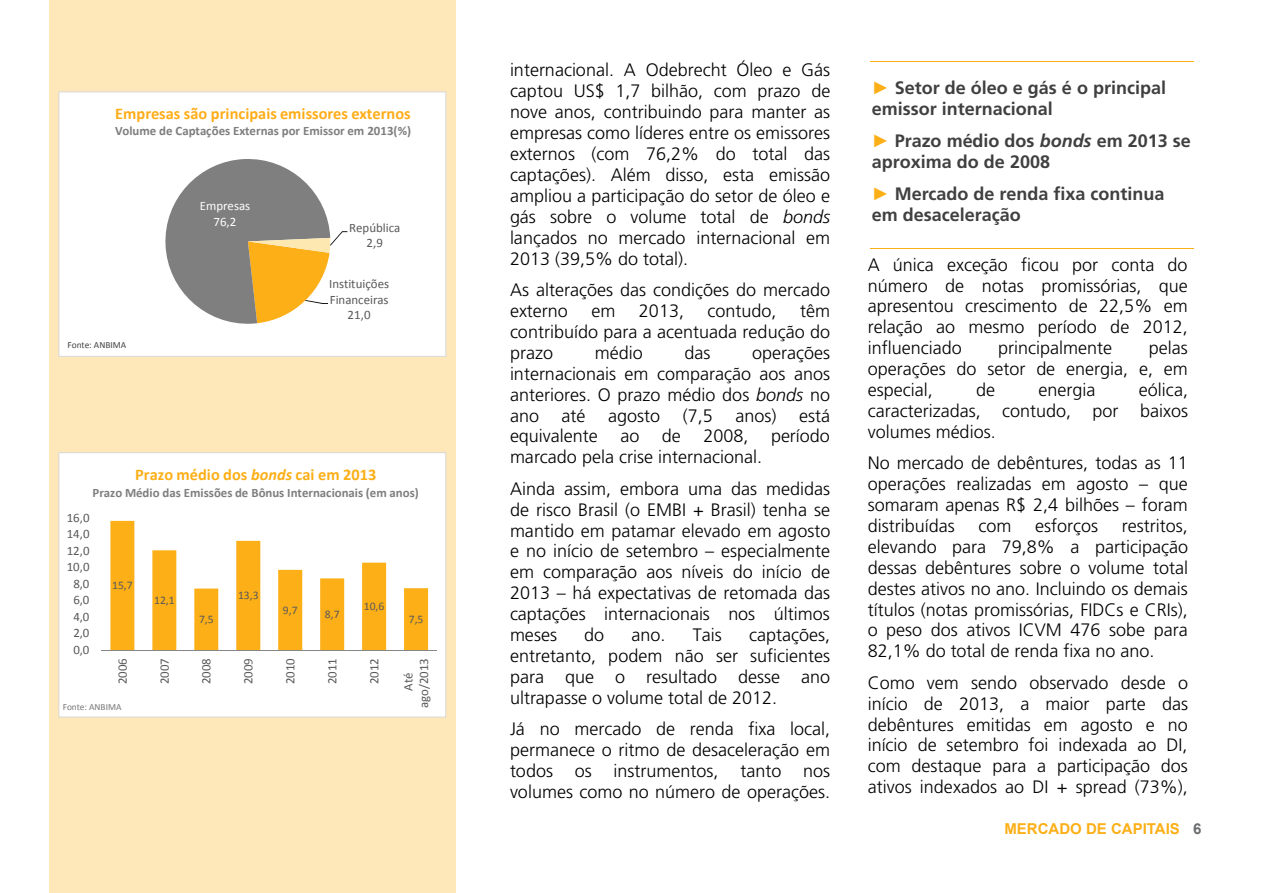
<style>
.page{position:relative;width:1263px;height:893px;background:#fff}
.page>*{position:absolute;margin:0;border:0;box-sizing:border-box;transform-origin:0 0}
.t1{font:300 18px/20.9px "Frutiger";color:#000;text-align:justify}
.t2{font:700 18px/21.3px "Frutiger";color:#404040}
.t3{font:700 16.35px "Calibri";color:#ffad19}
.t4{font:700 16.35px "Calibri";color:#fcaf17}
.t5{font:700 15px "Arial";color:#fcaf17}
.t6{font:12.9px/15.6px "Calibri";color:#595959;text-align:center}
.t7{font:700 12.9px "Calibri";color:#7e7e7e}
.t8{font:12.9px/15.6px "Calibri";color:#fff;text-align:center}
.t9{font:11.55px "Calibri";color:#595959}
.t10{font:9.3px "Calibri";color:#404040}
.t11{font:9.3px "Calibri";color:#777}
.s1{font-style:italic}
.s2{font-family:"Arial";color:#fcaf17}
.s3{color:#6d6e71}
</style>
<div class="page">
<div style="left:49px;top:0;width:406px;height:893px;background:#fee7b9"></div>
<hr style="left:869px;top:61px;width:324px;height:1px;background:#fcaf17">
<hr style="left:869px;top:248px;width:324px;height:1px;background:#fcaf17">
<div style="left:59px;top:92px;width:387px;height:264px;background:#fff"></div>
<svg style="left:165px;top:159px;width:182px;height:165px"></svg>
<div style="left:59px;top:92px;width:387px;height:265px;border:1px solid #d8d8d8"></div>
<div style="left:59px;top:453px;width:386px;height:264px;background:#fff"></div>
<svg style="left:110px;top:521px;width:318px;height:129px"></svg>
<hr style="left:101px;top:650px;width:336px;height:1px;background:#868686">
<div style="left:59px;top:452px;width:387px;height:265px;border:1px solid #d8d8d8"></div>
<p class="t3" style="left:115px;top:103px;width:297px">Empresas são principais emissores externos</p>
<p class="t7" style="left:115px;top:123px;width:298px">Volume de Captações Externas por Emissor em 2013(%)</p>
<p class="t10" style="left:67px;top:339px;width:60px">Fonte: ANBIMA</p>
<p class="t8" style="left:200px;top:198px;width:52px">Empresas<br>76,2</p>
<p class="t6" style="left:349px;top:220px;width:53px">República<br>2,9</p>
<p class="t6" style="left:329px;top:276px;width:61px">Instituições<br>Financeiras<br>21,0</p>
<p class="t4" style="left:135px;top:464px;width:243px">Prazo médio dos <span class="s1">bonds</span> cai em 2013</p>
<p class="t7" style="left:92px;top:484px;width:328px">Prazo Médio das Emissões de Bônus Internacionais (em anos)</p>
<p class="t6" style="left:67px;top:510px;width:24px">16,0</p>
<p class="t6" style="left:67px;top:526px;width:24px">14,0</p>
<p class="t6" style="left:67px;top:543px;width:24px">12,0</p>
<p class="t6" style="left:67px;top:559px;width:24px">10,0</p>
<p class="t6" style="left:73px;top:576px;width:18px">8,0</p>
<p class="t6" style="left:73px;top:592px;width:18px">6,0</p>
<p class="t6" style="left:73px;top:609px;width:18px">4,0</p>
<p class="t6" style="left:73px;top:625px;width:18px">2,0</p>
<p class="t6" style="left:73px;top:642px;width:18px">0,0</p>
<p class="t9" style="left:112px;top:578px;width:22px">15,7</p>
<p class="t9" style="left:154px;top:593px;width:22px">12,1</p>
<p class="t9" style="left:199px;top:612px;width:16px">7,5</p>
<p class="t9" style="left:238px;top:588px;width:22px">13,3</p>
<p class="t9" style="left:283px;top:603px;width:16px">9,7</p>
<p class="t9" style="left:325px;top:607px;width:16px">8,7</p>
<p class="t9" style="left:364px;top:599px;width:22px">10,6</p>
<p class="t6" style="left:115px;top:684px;width:27px;rotate:-90deg">2006</p>
<p class="t6" style="left:157px;top:684px;width:27px;rotate:-90deg">2007</p>
<p class="t6" style="left:199px;top:684px;width:27px;rotate:-90deg">2008</p>
<p class="t6" style="left:241px;top:684px;width:27px;rotate:-90deg">2009</p>
<p class="t6" style="left:283px;top:684px;width:27px;rotate:-90deg">2010</p>
<p class="t6" style="left:324px;top:684px;width:27px;rotate:-90deg">2011</p>
<p class="t6" style="left:366px;top:684px;width:27px;rotate:-90deg">2012</p>
<p class="t11" style="left:63px;top:701px;width:60px">Fonte: ANBIMA</p>
<p class="t9" style="left:409px;top:612px;width:16px">7,5</p>
<p class="t6" style="left:416px;top:708px;width:51px;rotate:-90deg">ago/2013</p>
<p class="t6" style="left:400px;top:691px;width:20px;rotate:-90deg">Até</p>
<p class="t1" style="left:510px;top:60px;width:322px">internacional. A Odebrecht Óleo e Gás captou US$ 1,7 bilhão, com prazo de nove anos, contribuindo para manter as empresas como líderes entre os emissores externos (com 76,2% do total das captações). Além disso, esta emissão ampliou a participação do setor de óleo e gás sobre o volume total de <span class="s1">bonds </span>lançados no mercado internacional em 2013 (39,5% do total).</p>
<p class="t1" style="left:510px;top:279px;width:322px">As alterações das condições do mercado externo</p>
<p class="t1" style="left:591px;top:301px;width:25px">em</p>
<p class="t1" style="left:639px;top:301px;width:47px">2013,</p>
<p class="t1" style="left:707px;top:301px;width:71px">contudo,</p>
<p class="t1" style="left:510px;top:301px;width:322px;text-indent:290px">têm contribuído para a acentuada redução do prazo</p>
<p class="t1" style="left:595px;top:342px;width:50px">médio</p>
<p class="t1" style="left:684px;top:342px;width:28px">das</p>
<p class="t1" style="left:510px;top:342px;width:322px;text-indent:242px">operações internacionais em comparação aos anos anteriores. O prazo médio dos <span class="s1">bonds</span> no ano</p>
<p class="t1" style="left:562px;top:405px;width:25px">até</p>
<p class="t1" style="left:608px;top:405px;width:54px">agosto</p>
<p class="t1" style="left:683px;top:405px;width:32px">(7,5</p>
<p class="t1" style="left:735px;top:405px;width:43px">anos)</p>
<p class="t1" style="left:799px;top:405px;width:32px">está</p>
<p class="t1" style="left:510px;top:426px;width:89px">equivalente</p>
<p class="t1" style="left:620px;top:426px;width:20px">ao</p>
<p class="t1" style="left:662px;top:426px;width:20px">de</p>
<p class="t1" style="left:703px;top:426px;width:46px">2008,</p>
<p class="t1" style="left:771px;top:426px;width:60px">período</p>
<p class="t1" style="left:510px;top:442px;width:322px;line-height:31.3px">marcado pela crise internacional.<br>Ainda assim, embora uma das medidas</p>
<p class="t1" style="left:510px;top:499px;width:322px">de risco Brasil (o EMBI + Brasil) tenha se mantido em patamar elevado em agosto e no início de setembro – especialmente em comparação aos níveis do início de 2013 – há expectativas de retomada das captações internacionais nos últimos meses</p>
<p class="t1" style="left:584px;top:625px;width:22px">do</p>
<p class="t1" style="left:631px;top:625px;width:36px">ano.</p>
<p class="t1" style="left:693px;top:625px;width:30px">Tais</p>
<p class="t1" style="left:510px;top:625px;width:322px;text-indent:239px">captações, entretanto, podem não ser suficientes para que o resultado desse ano ultrapasse o volume total de 2012.</p>
<p class="t1" style="left:510px;top:719px;width:322px">Já no mercado de renda fixa local, permanece o ritmo de desaceleração em todos os instrumentos, tanto nos volumes como no número de operações.</p>
<p class="t2" style="left:872px;top:77px;width:296px"><span class="s2">►</span> Setor de óleo e gás é o principal emissor internacional</p>
<p class="t2" style="left:872px;top:130px;width:320px"><span class="s2">►</span> Prazo médio dos <span class="s1">bonds</span> em 2013 se aproxima do de 2008</p>
<p class="t2" style="left:872px;top:183px;width:294px"><span class="s2">►</span> Mercado de renda fixa continua em desaceleração</p>
<p class="t1" style="left:868px;top:254px;width:322px">A única exceção ficou por conta do número de notas promissórias, que apresentou crescimento de 22,5% em relação ao mesmo período de 2012, influenciado</p>
<p class="t1" style="left:868px;top:338px;width:322px;text-indent:281px">pelas operações do setor de energia, e, em especial,</p>
<p class="t1" style="left:998px;top:338px;width:115px">principalmente</p>
<p class="t1" style="left:868px;top:380px;width:322px;text-indent:271px">eólica, caracterizadas, contudo, por baixos volumes médios.</p>
<p class="t1" style="left:868px;top:453px;width:322px">No mercado de debêntures, todas as 11 operações realizadas em agosto – que somaram apenas R$ 2,4 bilhões – foram distribuídas</p>
<p class="t1" style="left:976px;top:380px;width:21px">de</p>
<p class="t1" style="left:1038px;top:380px;width:59px">energia</p>
<p class="t1" style="left:978px;top:516px;width:34px">com</p>
<p class="t1" style="left:1035px;top:516px;width:64px">esforços</p>
<p class="t1" style="left:868px;top:516px;width:322px;text-indent:254px">restritos, elevando para 79,8% a participação dessas debêntures sobre o volume total destes ativos no ano. Incluindo os demais títulos (notas promissórias, FIDCs e CRIs), o peso dos ativos ICVM 476 sobe para 82,1% do total de renda fixa no ano.</p>
<p class="t1" style="left:868px;top:672px;width:322px">Como vem sendo observado desde o início de 2013, a maior parte das debêntures emitidas em agosto e no início de setembro foi indexada ao DI, com destaque para a participação dos ativos indexados ao DI + spread (73%),</p>
<p class="t5" style="left:1004px;top:819px;width:199px">MERCADO DE CAPITAIS <span class="s3">6</span></p>
</div>
